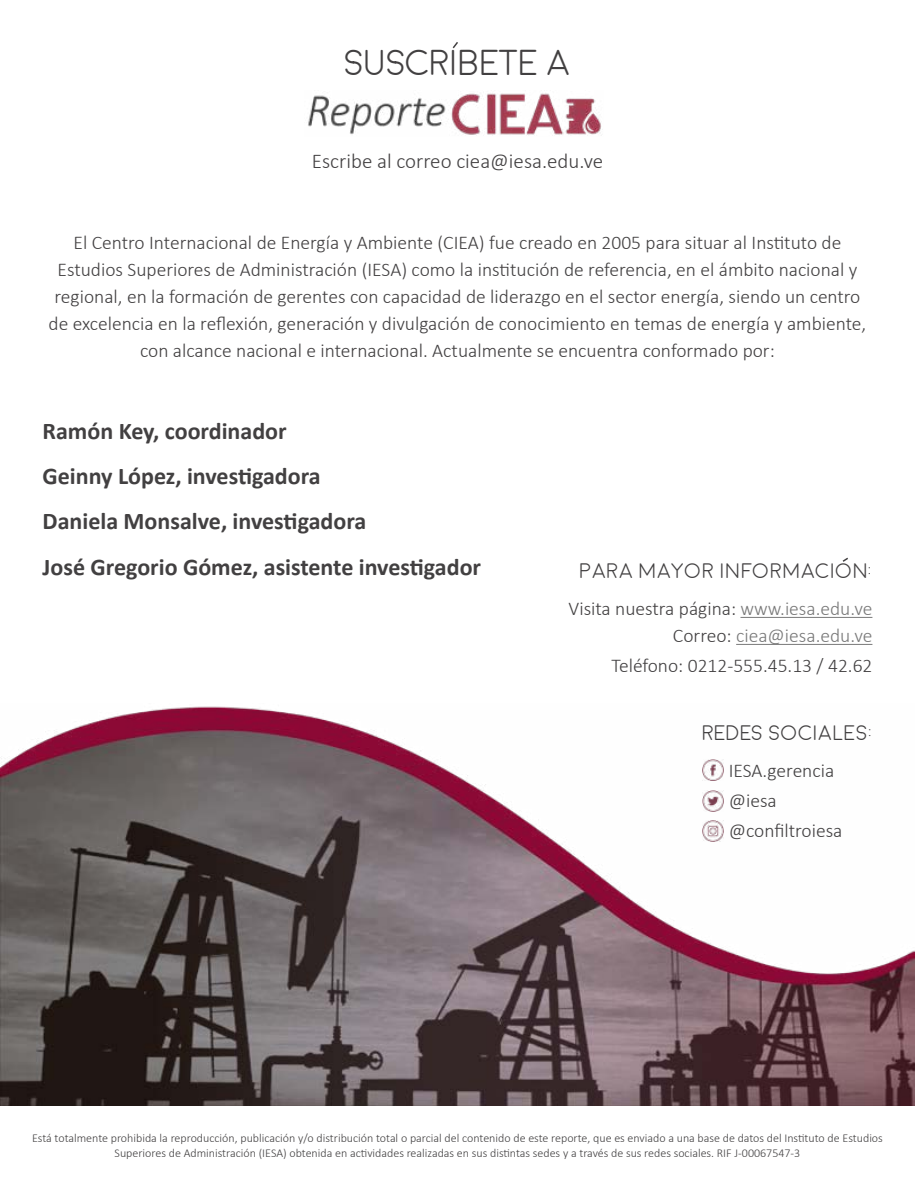
<style>
.page{position:relative;width:915px;height:1191px;background:#fff}
.page>*{position:absolute;margin:0;border:0;box-sizing:border-box;transform-origin:0 0}
.t1{font:300 36px "Moon";color:#424041}
.t2{font:700 24px/45px "Calibri";color:#424041}
.t3{font:300 21px "Moon";color:#424041}
.t4{font:300 21px "Calibri";color:#424041}
.t5{font:300 19.5px/27px "Calibri";color:#424041;text-align:center}
.t6{font:300 19.5px/27px "Calibri";color:#797979;text-align:right}
.t7{font:300 12px/15px "Calibri";color:#424041;text-align:center}
.s1{color:#424041}
</style>
<div class="page">
<svg style="left:452px;top:42px;width:6px;height:7px"></svg>
<img style="left:308px;top:93px;width:294px;height:43px">
<img style="left:0;top:706px;width:914px;height:400px">
<hr style="left:740px;top:617px;width:132px;height:1px;background:#797979">
<hr style="left:735px;top:644px;width:137px;height:1px;background:#797979">
<svg style="left:842px;top:557px;width:6px;height:5px"></svg>
<img style="left:702px;top:760px;width:21px;height:20px">
<img style="left:702px;top:790px;width:21px;height:21px">
<img style="left:702px;top:820px;width:21px;height:21px">
<h1 class="t1" style="left:344px;top:45px;width:227px">SUSCRIBETE A</h1>
<p class="t4" style="left:312px;top:148px;width:293px">Escribe al correo ciea@iesa.edu.ve</p>
<p class="t5" style="left:49px;top:228px;width:818px">El Centro Internacional de Energía y Ambiente (CIEA) fue creado en 2005 para situar al Instituto de Estudios Superiores de Administración (IESA) como la institución de referencia, en el ámbito nacional y regional, en la formación de gerentes con capacidad de liderazgo en el sector energía, siendo un centro de excelencia en la reflexión, generación y divulgación de conocimiento en temas de energía y ambiente, con alcance nacional e internacional. Actualmente se encuentra conformado por:</p>
<p class="t2" style="left:43px;top:408px;width:440px">Ramón Key, coordinador<br>Geinny López, investigadora<br>Daniela Monsalve, investigadora<br>José Gregorio Gómez, asistente investigador</p>
<p class="t3" style="left:579px;top:560px;width:294px">PARA MAYOR INFORMACION:</p>
<p class="t6" style="left:568px;top:595px;width:305px"><span class="s1">Visita nuestra página:</span> www.iesa.edu.ve<br><span class="s1">Correo:</span> ciea@iesa.edu.ve</p>
<p class="t5" style="left:611px;top:652px;width:262px">Teléfono: 0212-555.45.13 / 42.62</p>
<p class="t3" style="left:702px;top:722px;width:172px">REDES SOCIALES:</p>
<p class="t5" style="left:728px;top:755px;width:115px;line-height:30px;text-align:left">IESA.gerencia @iesa @confiltroiesa</p>
<p class="t7" style="left:32px;top:1129px;width:852px">Está totalmente prohibida la reproducción, publicación y/o distribución total o parcial del contenido de este reporte, que es enviado a una base de datos del Instituto de Estudios<br>Superiores de Administración (IESA) obtenida en actividades realizadas en sus distintas sedes y a través de sus redes sociales. RIF J-00067547-3</p>
</div>
